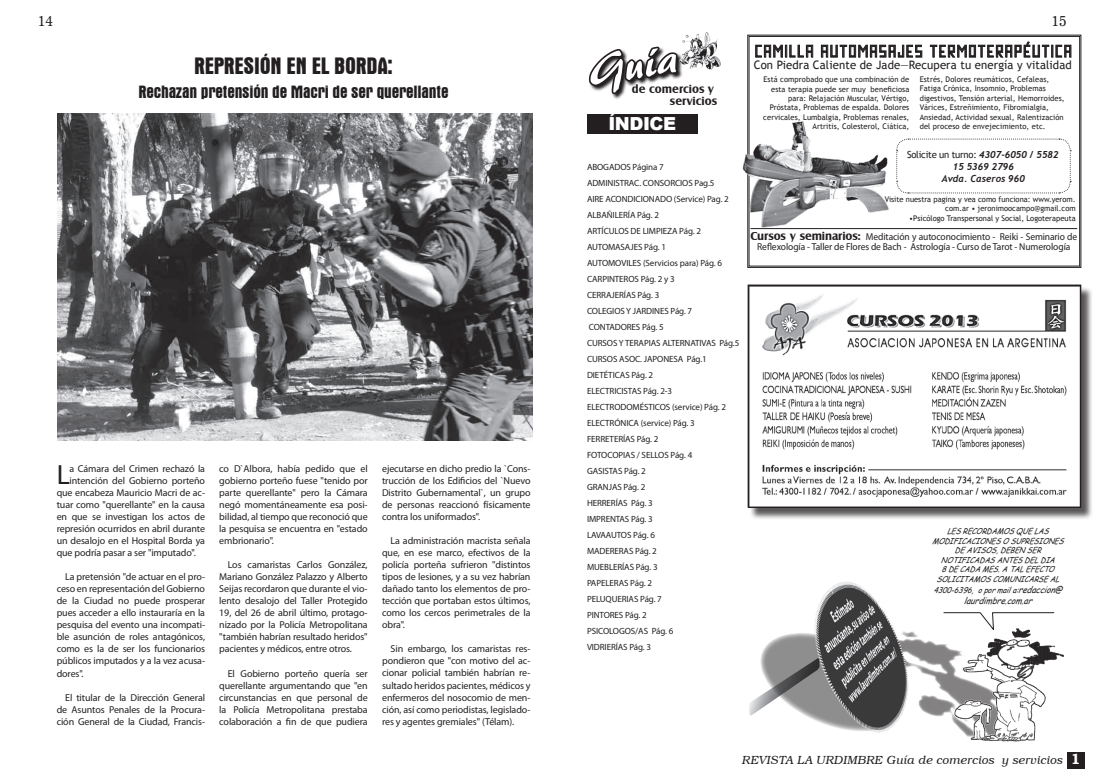
<style>
.page{position:relative;width:1106px;height:780px;background:#fff}
.page>*{position:absolute;margin:0;border:0;box-sizing:border-box;transform-origin:0 0}
.t1{font:43.8px "Brush 445 BT";color:#fff}
.t2{font:27.9px "Myriad Pro";color:#231f20}
.t3{font:700 condensed 24px "Aurora BT";letter-spacing:-.01em;color:#231f20}
.t4{font:19.5px "Pastelaria";letter-spacing:.07em;color:#231f20}
.t5{font:700 condensed 18px "Aurora BT";letter-spacing:-.01em;color:#231f20}
.t6{font:900 18px "Arial";letter-spacing:-.025em;color:#fff}
.t7{font:14px "News 702 BT";color:#231f20}
.t8{font:italic 300 12px "Bookman IT Cby BT";color:#231f20}
.t9{font:700 12px/12px "Castle T";color:#231f20;text-align:right}
.t10{font:11.7px "Trebuchet MS";letter-spacing:.01em;color:#231f20}
.t11{font:10px/12px "Myriad Pro";letter-spacing:-.01em;color:#231f20;text-align:justify}
.t12{font:10px/9.5px "Myriad Pro";letter-spacing:-.01em;color:#231f20;text-align:center;scale:.95 1}
.t13{font:9.7px "Trebuchet MS";letter-spacing:-.025em;color:#231f20}
.t14{font:italic 700 9.7px/11.7px "Trebuchet";color:#231f20;text-align:center}
.t15{font:9px/16px "Myriad Pro";letter-spacing:-.01em;color:#231f20}
.t16{font:italic 9px "Comic Sans MS";color:#231f20;scale:.9 1}
.t17{font:italic 8px/9.6px "Comic Sans MS";color:#231f20;text-align:center;scale:.9 1}
.t18{font:7.8px/9.4px "Trebuchet MS";letter-spacing:.01em;color:#231f20;text-align:right}
.s1{font-family:"Trebuchet";font-weight:700;font-style:italic}
.s2{font-family:"Castle T";font-weight:700;font-size:12px}
.s3{font-size:9px}
.s4{font-weight:600;font-style:normal;font-size:15px;color:#fff}
</style>
<div class="page">
<div style="left:1067px;top:752px;width:17px;height:16px;background:#231f20"></div>
<div style="left:587px;top:114px;width:110px;height:19px;background:#231f20"></div>
<svg style="left:680px;top:65px;width:3px;height:13px"></svg>
<svg style="left:588px;top:46px;width:92px;height:53px"></svg>
<img style="left:679px;top:33px;width:27px;height:32px">
<img style="left:924px;top:612px;width:140px;height:110px">
<img style="left:954px;top:628px;width:109px;height:113px">
<img style="left:749px;top:633px;width:58px;height:83px">
<img style="left:807px;top:582px;width:117px;height:151px">
<svg style="left:747px;top:34px;width:334px;height:234px"></svg>
<div style="left:748px;top:36px;width:331px;height:230px;border:1px solid #231f20"></div>
<svg style="left:755px;top:45px;width:58px;height:13px"></svg>
<svg style="left:821px;top:45px;width:101px;height:13px"></svg>
<svg style="left:930px;top:41px;width:141px;height:17px"></svg>
<svg style="left:895px;top:138px;width:176px;height:56px"></svg>
<hr style="left:750px;top:228px;width:327px;height:1px;background:#231f20">
<img style="left:742px;top:117px;width:151px;height:112px">
<div style="left:749px;top:286px;width:344px;height:234px;background:#231f20;opacity:.75"></div>
<img style="left:749px;top:286px;width:330px;height:219px">
<div style="left:747px;top:284px;width:334px;height:223px;border:1px solid #231f20"></div>
<img style="left:57px;top:114px;width:475px;height:326px">
<h3 class="t7" style="left:38px;top:12px;width:17px">14</h3>
<h3 class="t7" style="left:1051px;top:12px;width:17px">15</h3>
<h3 class="t3" style="left:194px;top:52px;width:200px">REPRESIÓN EN EL BORDA:</h3>
<h3 class="t5" style="left:138px;top:82px;width:312px">Rechazan pretensión de Macri de ser querellante</h3>
<h2 class="t2" style="left:57px;top:457px;width:15px">L</h2>
<p class="t11" style="left:70px;top:462px;width:137px">a Cámara del Crimen rechazó la</p>
<p class="t11" style="left:70px;top:474px;width:137px">intención del Gobierno porteño</p>
<p class="t11" style="left:57px;top:486px;width:150px">que encabeza Mauricio Macri de ac-</p>
<p class="t11" style="left:57px;top:498px;width:150px">tuar como "querellante" en la causa</p>
<p class="t11" style="left:57px;top:510px;width:150px">en que se investigan los actos de</p>
<p class="t11" style="left:57px;top:522px;width:150px">represión ocurridos en abril durante</p>
<p class="t11" style="left:57px;top:534px;width:150px">un desalojo en el Hospital Borda ya</p>
<p class="t11" style="left:57px;top:546px;width:141px">que podría pasar a ser "imputado".</p>
<p class="t11" style="left:57px;top:570px;width:150px;text-indent:9px">La pretensión "de actuar en el pro&shy;ceso en representación del Gobierno de la Ciudad no puede prosperar pues acceder a ello instauraría en la pesquisa del evento una incompati&shy;ble asunción de roles antagónicos, como es la de ser los funcionarios públicos imputados y a la vez acusa&shy;dores".</p>
<p class="t11" style="left:57px;top:691px;width:150px;text-indent:9px">El titular de la Dirección General de Asuntos Penales de la Procura&shy;ción General de la Ciudad, Francis-</p>
<p class="t11" style="left:219px;top:462px;width:150px">co D`Albora, había pedido que el gobierno porteño fuese "tenido por parte querellante" pero la Cámara negó momentáneamente esa posi&shy;bilidad, al tiempo que reconoció que la pesquisa se encuentra en "estado embrionario".</p>
<p class="t11" style="left:219px;top:558px;width:150px;text-indent:8px">Los camaristas Carlos González, Mariano González Palazzo y Alberto Seijas recordaron que durante el vio&shy;lento desalojo del Taller Protegido 19, del 26 de abril último, protago&shy;nizado por la Policía Metropolitana "también habrían resultado heridos" pacientes y médicos, entre otros.</p>
<p class="t11" style="left:219px;top:667px;width:150px;text-indent:8px">El Gobierno porteño quería ser querellante argumentando que "en circunstancias en que personal de la Policía Metropolitana prestaba colaboración a fin de que pudiera</p>
<p class="t11" style="left:382px;top:462px;width:150px">ejecutarse en dicho predio la `Cons&shy;trucción de los Edificios del `Nuevo Distrito Gubernamental`, un grupo de personas reaccionó físicamente contra los uniformados".</p>
<p class="t11" style="left:382px;top:534px;width:150px;text-indent:8px">La administración macrista señala que, en ese marco, efectivos de la policía porteña sufrieron "distintos tipos de lesiones, y a su vez habrían dañado tanto los elementos de pro&shy;tección que portaban estos últimos, como los cercos perimetrales de la obra".</p>
<p class="t11" style="left:382px;top:642px;width:150px;text-indent:8px">Sin embargo, los camaristas res&shy;pondieron que "con motivo del ac&shy;cionar policial también habrían re&shy;sultado heridos pacientes, médicos y enfermeros del nosocomio de men&shy;ción, así como periodistas, legislado&shy;res y agentes gremiales" (Télam).</p>
<h1 class="t1" style="left:585px;top:45px;width:92px;rotate:-10deg">Guía</h1>
<h3 class="t4" style="left:755px;top:41px;width:318px">CAMILLA AUTOMASAJES TERMOTERAPÉUTICA</h3>
<p class="t10" style="left:754px;top:58px;width:319px">Con Piedra Caliente de Jade—Recupera tu energía y vitalidad</p>
<p class="t18" style="left:919px;top:75px;width:146px;text-align:left">Estrés, Dolores reumáticos, Cefaleas, Fatiga Crónica, Insomnio, Problemas digestivos, Tensión arterial, Hemorroides, Várices, Estreñimiento, Fibromialgia, Ansiedad, Actividad sexual, Ralentización del proceso de envejecimiento, etc.</p>
<p class="t18" style="left:763px;top:75px;width:148px">Está comprobado que una combinación de esta terapia puede ser muy beneficiosa para: Relajación Muscular, Vértigo, Próstata, Problemas de espalda. Dolores cervicales, Lumbalgia, Problemas renales, Artritis, Colesterol, Ciática,</p>
<p class="t9" style="left:632px;top:83px;width:87px">de comercios y servicios</p>
<h3 class="t6" style="left:608px;top:111px;width:69px">ÍNDICE</h3>
<p class="t15" style="left:587px;top:159px;width:154px">ABOGADOS Página 7<br>ADMINISTRAC. CONSORCIOS Pag.5<br>AIRE ACONDICIONADO (Service) Pag. 2<br>ALBAÑILERÍA Pág. 2<br>ARTÍCULOS DE LIMPIEZA Pág. 2<br>AUTOMASAJES Pág. 1<br>AUTOMOVILES (Servicios para) Pág. 6<br>CARPINTEROS Pág. 2 y 3<br>CERRAJERÍAS Pág. 3<br>COLEGIOS Y JARDINES Pág. 7<br>CONTADORES Pág. 5<br>CURSOS Y TERAPIAS ALTERNATIVAS Pág.5<br>CURSOS ASOC. JAPONESA Pág.1<br>DIETÉTICAS Pág. 2<br>ELECTRICISTAS Pág. 2-3<br>ELECTRODOMÉSTICOS (service) Pág. 2<br>ELECTRÓNICA (service) Pág. 3<br>FERRETERÍAS Pág. 2<br>FOTOCOPIAS / SELLOS Pág. 4<br>GASISTAS Pág. 2<br>GRANJAS Pág. 2<br>HERRERÍAS Pág. 3<br>IMPRENTAS Pág. 3<br>LAVAAUTOS Pág. 6<br>MADERERAS Pág. 2<br>MUEBLERÍAS Pág. 3<br>PAPELERAS Pág. 2<br>PELUQUERIAS Pág. 7<br>PINTORES Pág. 2<br>PSICOLOGOS/AS Pág. 6<br>VIDRIERÍAS Pág. 3</p>
<p class="t13" style="left:907px;top:149px;width:153px">Solicite un turno: <span class="s1">4307-6050 / 5582</span></p>
<p class="t14" style="left:941px;top:161px;width:84px">15 5369 2796<br>Avda. Caseros 960</p>
<p class="t18" style="left:884px;top:195px;width:192px">Visite nuestra pagina y vea como funciona: www.yerom. com.ar • jeronimoocampo@gmail.com</p>
<p class="t18" style="left:909px;top:213px;width:168px">•Psicólogo Transpersonal y Social, Logoterapeuta</p>
<p class="t12" style="left:750px;top:232px;width:345px"><span class="s2">Cursos y seminarios:</span> Meditación y autoconocimiento - Reiki - Seminario de<br>Reflexología - Taller de Flores de Bach - Astrología - Curso de Tarot - Numerología</p>
<p class="t17" style="left:932px;top:526px;width:152px">LESRECORDAMOSQUELAS<br>MODIFICACIONESOSUPRESIONES<br>DEAVISOS,DEBENSER<br>NOTIFICADASANTESDELDIA<br>8DECADAMES.ATALEFECTO<br>SOLICITAMOSCOMUNICARSEAL</p>
<p class="t17" style="left:933px;top:585px;width:150px">4300-6396,opormaila:<span class="s3">redaccion@</span></p>
<p class="t16" style="left:963px;top:593px;width:82px">laurdimbre.com.ar</p>
<p class="t8" style="left:742px;top:753px;width:340px">REVISTA LA URDIMBRE Guía de comercios y servicios <span class="s4">1</span></p>
</div>
